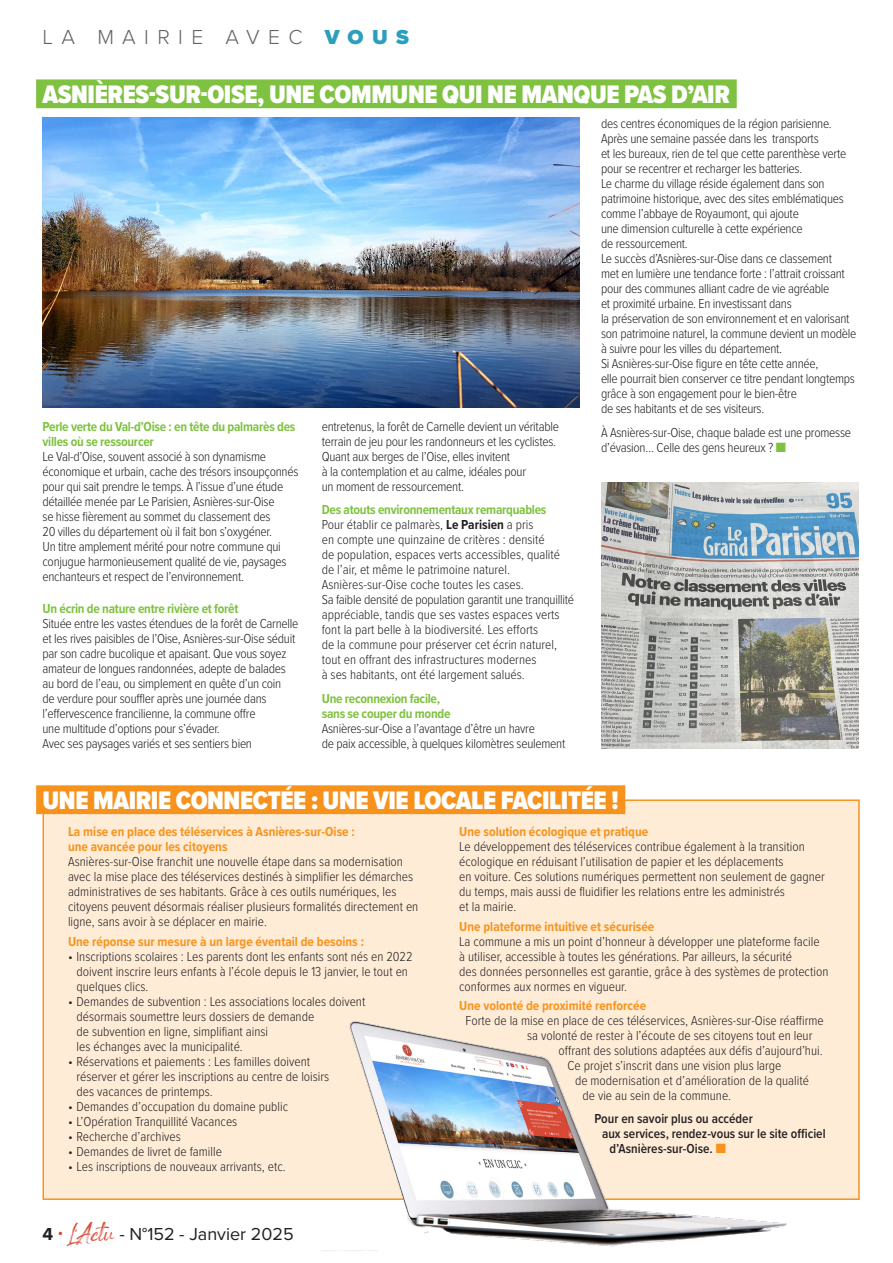
<style>
.page{position:relative;width:893px;height:1263px;background:#fff}
.page>*{position:absolute;margin:0;border:0;box-sizing:border-box;transform-origin:0 0}
.Titre{font:900 26.25px "Proxima Nova Cond";letter-spacing:-.015em;color:#fff}
.TEXTE{font:300 21px "Proxima Nova";letter-spacing:.4em;color:#636366}
.TEXTE-2{font:18px "Proxima Nova";color:#231f20}
.Titre-2{font:300 13.5px/15px "Proxima Nova Cond";color:#231f20}
.Titre-3{font:300 13.5px/15px "Proxima Nova Cond";letter-spacing:-.02em;color:#231f20}
.Titre-4{font:700 13.5px/15px "Proxima Nova Cond";color:#f7931d}
.Titre-5{font:700 13.5px/15px "Proxima Nova Cond";letter-spacing:-.02em;color:#7fc241}
.Titre-6{font:600 13.5px/15px "Proxima Nova Cond";color:#231f20}
.s1{font-weight:900;color:#2b9fbb}
.s2{font-weight:700}
.s3{color:#7fc241}
.s4{font-family:"Essonnes Text";font-weight:700;color:#d94a35}
.s5{font-family:"Spartwell";font-size:24px;color:#d94a35}
.s6{color:#f7931d}
</style>
<div class="page">
<div style="left:43px;top:799px;width:817px;height:401px;background:#feecd7;border:2px solid #f7931d"></div>
<img style="left:43px;top:118px;width:537px;height:289px">
<img style="left:601px;top:483px;width:258px;height:265px">
<div style="left:36px;top:79px;width:701px;height:29px;background:#7fc241"></div>
<div style="left:36px;top:785px;width:589px;height:29px;background:#f7931d"></div>
<img style="left:322px;top:1021px;width:478px;height:231px">
<p class="TEXTE" style="left:43px;top:22px;width:368px">LA MAIRIE AVEC <span class="s1">VOUS</span></p>
<p class="Titre" style="left:43px;top:75px;width:689px">ASNIÈRES-SUR-OISE, UNE COMMUNE QUI NE MANQUE PAS D’AIR</p>
<p class="Titre-5" style="left:43px;top:418px;width:254px">Perle verte du Val-d’Oise : en tête du palmarès des villes où se ressourcer</p>
<p class="Titre-3" style="left:43px;top:448px;width:257px">Le Val-d’Oise, souvent associé à son dynamisme économique et urbain, cache des trésors insoupçonnés pour qui sait prendre le temps. À l’issue d’une étude détaillée menée par Le Parisien, Asnières-sur-Oise<br>se hisse fièrement au sommet du classement des<br>20 villes du département où il fait bon s’oxygéner.<br>Un titre amplement mérité pour notre commune qui conjugue harmonieusement qualité de vie, paysages enchanteurs et respect de l’environnement.</p>
<p class="Titre-5" style="left:43px;top:600px;width:197px">Un écrin de nature entre rivière et forêt</p>
<p class="Titre-3" style="left:43px;top:615px;width:257px">Située entre les vastes étendues de la forêt de Carnelle et les rives paisibles de l’Oise, Asnières-sur-Oise séduit par son cadre bucolique et apaisant. Que vous soyez amateur de longues randonnées, adepte de balades au bord de l’eau, ou simplement en quête d’un coin<br>de verdure pour souffler après une journée dans l’effervescence francilienne, la commune offre<br>une multitude d’options pour s’évader.</p>
<p class="Titre-3" style="left:43px;top:735px;width:211px">Avec ses paysages variés et ses sentiers bien</p>
<p class="Titre-3" style="left:322px;top:418px;width:239px">entretenus, la forêt de Carnelle devient un véritable terrain de jeu pour les randonneurs et les cyclistes.<br>Quant aux berges de l’Oise, elles invitent<br>à la contemplation et au calme, idéales pour<br>un moment de ressourcement.</p>
<p class="Titre-5" style="left:322px;top:502px;width:226px">Des atouts environnementaux remarquables</p>
<p class="Titre-2" style="left:322px;top:516px;width:240px">Pour établir ce palmarès, <span class="s2">Le Parisien</span> a pris<br>en compte une quinzaine de critères : densité de population, espaces verts accessibles, qualité de l’air, et même le patrimoine naturel.<br>Asnières-sur-Oise coche toutes les cases.</p>
<p class="Titre-2" style="left:322px;top:591px;width:254px">Sa faible densité de population garantit une tranquillité appréciable, tandis que ses vastes espaces verts font la part belle à la biodiversité. Les efforts<br>de la commune pour préserver cet écrin naturel, tout en offrant des infrastructures modernes<br>à ses habitants, ont été largement salués.</p>
<p class="Titre-5" style="left:322px;top:690px;width:120px">Une reconnexion facile,</p>
<p class="Titre-5" style="left:322px;top:705px;width:130px">sans se couper du monde</p>
<p class="Titre-3" style="left:322px;top:720px;width:245px">Asnières-sur-Oise a l’avantage d’être un havre<br>de paix accessible, à quelques kilomètres seulement</p>
<p class="Titre-3" style="left:601px;top:116px;width:247px">des centres économiques de la région parisienne.<br>Après une semaine passée dans les transports<br>et les bureaux, rien de tel que cette parenthèse verte pour se recentrer et recharger les batteries.</p>
<p class="Titre-3" style="left:601px;top:176px;width:244px">Le charme du village réside également dans son patrimoine historique, avec des sites emblématiques comme l’abbaye de Royaumont, qui ajoute<br>une dimension culturelle à cette expérience<br>de ressourcement.</p>
<p class="Titre-3" style="left:601px;top:251px;width:257px">Le succès d’Asnières-sur-Oise dans ce classement<br>met en lumière une tendance forte : l’attrait croissant pour des communes alliant cadre de vie agréable<br>et proximité urbaine. En investissant dans<br>la préservation de son environnement et en valorisant son patrimoine naturel, la commune devient un modèle à suivre pour les villes du département.</p>
<p class="Titre-3" style="left:601px;top:356px;width:256px">Si Asnières-sur-Oise figure en tête cette année,<br>elle pourrait bien conserver ce titre pendant longtemps grâce à son engagement pour le bien-être<br>de ses habitants et de ses visiteurs.</p>
<p class="Titre-3" style="left:601px;top:424px;width:252px">À Asnières-sur-Oise, chaque balade est une promesse d’évasion… Celle des gens heureux ? <span class="s3">■</span></p>
<p class="Titre" style="left:43px;top:781px;width:577px">UNE MAIRIE CONNECTÉE : UNE VIE LOCALE FACILITÉE !</p>
<p class="Titre-4" style="left:68px;top:824px;width:288px">La mise en place des téléservices à Asnières-sur-Oise : une avancée pour les citoyens</p>
<p class="Titre-2" style="left:68px;top:854px;width:352px">Asnières-sur-Oise franchit une nouvelle étape dans sa modernisation avec la mise place des téléservices destinés à simplifier les démarches administratives de ses habitants. Grâce à ces outils numériques, les citoyens peuvent désormais réaliser plusieurs formalités directement en ligne, sans avoir à se déplacer en mairie.</p>
<p class="Titre-4" style="left:68px;top:933px;width:298px">Une réponse sur mesure à un large éventail de besoins :</p>
<p class="Titre-2" style="left:77px;top:948px;width:337px;text-indent:-9px">• Inscriptions scolaires : Les parents dont les enfants sont nés en 2022 doivent inscrire leurs enfants à l’école depuis le 13 janvier, le tout en quelques clics.</p>
<p class="Titre-2" style="left:77px;top:993px;width:290px;text-indent:-9px">• Demandes de subvention : Les associations locales doivent désormais soumettre leurs dossiers de demande<br>de subvention en ligne, simplifiant ainsi<br>les échanges avec la municipalité.</p>
<p class="Titre-2" style="left:77px;top:1053px;width:254px;text-indent:-9px">• Réservations et paiements : Les familles doivent réserver et gérer les inscriptions au centre de loisirs des vacances de printemps.</p>
<p class="Titre-2" style="left:68px;top:1098px;width:222px">• Demandes d’occupation du domaine public</p>
<p class="Titre-2" style="left:68px;top:1113px;width:171px">• L’Opération Tranquillité Vacances</p>
<p class="Titre-2" style="left:68px;top:1128px;width:114px">• Recherche d’archives</p>
<p class="Titre-2" style="left:68px;top:1143px;width:155px">• Demandes de livret de famille</p>
<p class="Titre-2" style="left:68px;top:1158px;width:219px">• Les inscriptions de nouveaux arrivants, etc.</p>
<p class="TEXTE-2" style="left:43px;top:1220px;width:253px"><span class="s2">4</span> <span class="s4">•</span> <span class="s5">L’Actu</span> - N°152 - Janvier 2025</p>
<p class="Titre-4" style="left:459px;top:824px;width:190px">Une solution écologique et pratique</p>
<p class="Titre-2" style="left:459px;top:839px;width:367px">Le développement des téléservices contribue également à la transition écologique en réduisant l’utilisation de papier et les déplacements<br>en voiture. Ces solutions numériques permettent non seulement de gagner du temps, mais aussi de fluidifier les relations entre les administrés<br>et la mairie.</p>
<p class="Titre-4" style="left:459px;top:918px;width:197px">Une plateforme intuitive et sécurisée</p>
<p class="Titre-2" style="left:459px;top:933px;width:371px">La commune a mis un point d’honneur à développer une plateforme facile à utiliser, accessible à toutes les générations. Par ailleurs, la sécurité<br>des données personnelles est garantie, grâce à des systèmes de protection conformes aux normes en vigueur.</p>
<p class="Titre-4" style="left:459px;top:997px;width:188px">Une volonté de proximité renforcée</p>
<p class="Titre-2" style="left:466px;top:1012px;width:360px">Forte de la mise en place de ces téléservices, Asnières-sur-Oise réaffirme</p>
<p class="Titre-2" style="left:527px;top:1027px;width:287px">sa volonté de rester à l’écoute de ses citoyens tout en leur</p>
<p class="Titre-2" style="left:559px;top:1042px;width:266px">offrant des solutions adaptées aux défis d’aujourd’hui.</p>
<p class="Titre-2" style="left:568px;top:1057px;width:215px">Ce projet s’inscrit dans une vision plus large</p>
<p class="Titre-2" style="left:575px;top:1072px;width:235px">de modernisation et d’amélioration de la qualité</p>
<p class="Titre-2" style="left:583px;top:1087px;width:150px">de vie au sein de la commune.</p>
<p class="Titre-6" style="left:595px;top:1111px;width:160px">Pour en savoir plus ou accéder</p>
<p class="Titre-6" style="left:610px;top:1126px;width:218px;text-indent:-8px">aux services, rendez-vous sur le site officiel d’Asnières-sur-Oise. <span class="s6">■</span></p>
</div>
